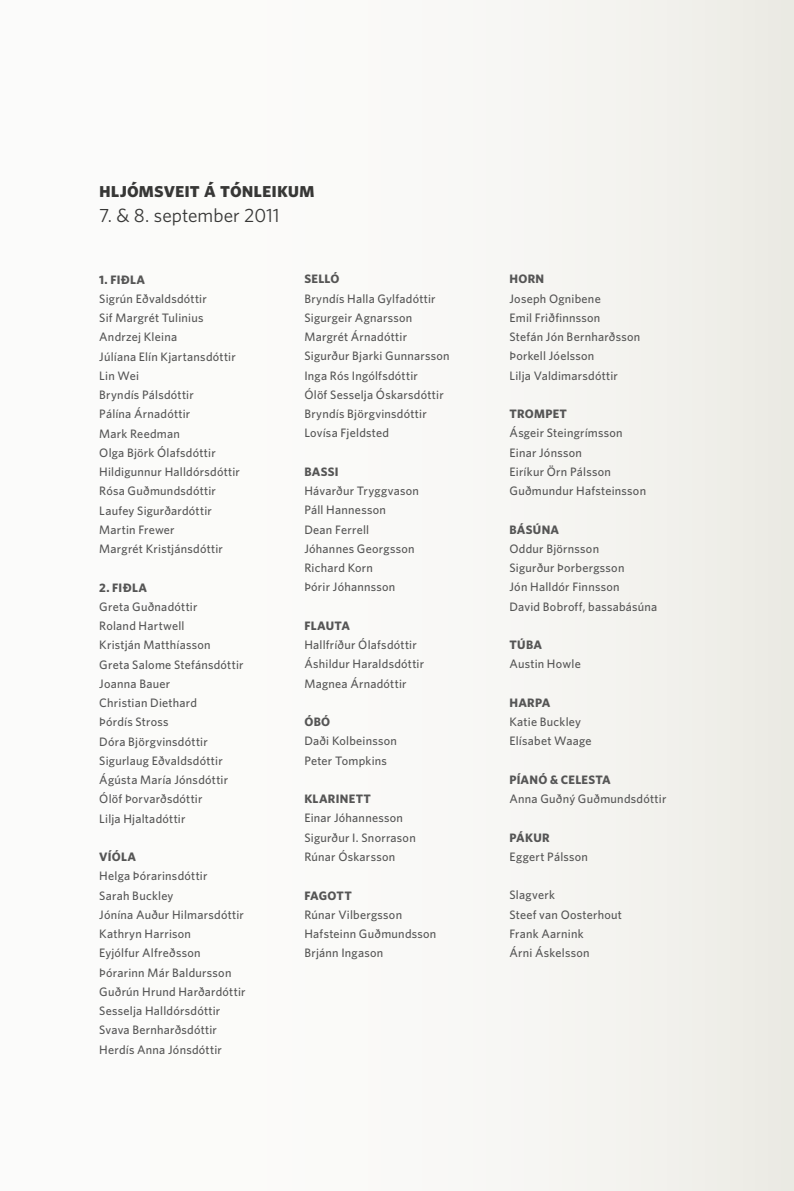
<style>
.page{position:relative;width:794px;height:1191px;background:#fff}
.page>*{position:absolute;margin:0;border:0;box-sizing:border-box;transform-origin:0 0}
.t1{font:21px "Whitney Bold SC";color:#373736}
.t2{font:19.25px "Whitney";color:#373736}
.t3{font:500 12.25px/19.2px "Whitney";letter-spacing:.02em;color:#555}
.t4{font:700 12.25px "Whitney";letter-spacing:.025em;color:#555}
</style>
<div class="page">
<div style="left:0;top:0;width:794px;height:1191px;background:linear-gradient(to right,#fff,#f0efea)"></div>
<h1 class="t1" style="left:99px;top:177px;width:217px">hljómsveit á tónleikum</h1>
<h2 class="t2" style="left:99px;top:203px;width:182px">7. &amp; 8. september 2011</h2>
<p class="t4" style="left:99px;top:272px;width:47px">1. FIÐLA</p>
<p class="t3" style="left:99px;top:288px;width:142px">Sigrún Eðvaldsdóttir<br>Sif Margrét Tulinius<br>Andrzej Kleina<br>Júlíana Elín Kjartansdóttir<br>Lin Wei<br>Bryndís Pálsdóttir<br>Pálína Árnadóttir<br>Mark Reedman<br>Olga Björk Ólafsdóttir<br>Hildigunnur Halldórsdóttir<br>Rósa Guðmundsdóttir<br>Laufey Sigurðardóttir<br>Martin Frewer<br>Margrét Kristjánsdóttir</p>
<p class="t4" style="left:99px;top:580px;width:49px">2. FIÐLA</p>
<p class="t3" style="left:99px;top:596px;width:146px">Greta Guðnadóttir<br>Roland Hartwell<br>Kristján Matthíasson<br>Greta Salome Stefánsdóttir<br>Joanna Bauer<br>Christian Diethard<br>Þórdís Stross<br>Dóra Björgvinsdóttir<br>Sigurlaug Eðvaldsdóttir<br>Ágústa María Jónsdóttir<br>Ólöf Þorvarðsdóttir<br>Lilja Hjaltadóttir</p>
<p class="t4" style="left:99px;top:849px;width:38px">VÍÓLA</p>
<p class="t3" style="left:99px;top:866px;width:148px">Helga Þórarinsdóttir<br>Sarah Buckley<br>Jónína Auður Hilmarsdóttir<br>Kathryn Harrison<br>Eyjólfur Alfreðsson<br>Þórarinn Már Baldursson<br>Guðrún Hrund Harðardóttir<br>Sesselja Halldórsdóttir<br>Svava Bernharðsdóttir<br>Herdís Anna Jónsdóttir</p>
<p class="t4" style="left:304px;top:272px;width:37px">SELLÓ</p>
<p class="t3" style="left:304px;top:288px;width:147px">Bryndís Halla Gylfadóttir<br>Sigurgeir Agnarsson<br>Margrét Árnadóttir<br>Sigurður Bjarki Gunnarsson<br>Inga Rós Ingólfsdóttir<br>Ólöf Sesselja Óskarsdóttir<br>Bryndís Björgvinsdóttir<br>Lovísa Fjeldsted</p>
<p class="t4" style="left:304px;top:464px;width:36px">BASS I</p>
<p class="t3" style="left:304px;top:481px;width:116px">Hávarður Tryggvason<br>Páll Hannesson<br>Dean Ferrell<br>Jóhannes Georgsson<br>Richard Korn<br>Þórir Jóhannsson</p>
<p class="t4" style="left:304px;top:618px;width:47px">FLAUTA</p>
<p class="t3" style="left:304px;top:635px;width:121px">Hallfríður Ólafsdóttir<br>Áshildur Haraldsdóttir<br>Magnea Árnadóttir</p>
<p class="t4" style="left:304px;top:714px;width:27px">ÓB Ó</p>
<p class="t3" style="left:304px;top:731px;width:94px">Daði Kolbeinsson<br>Peter Tompkins</p>
<p class="t4" style="left:304px;top:791px;width:68px">KLARINETT</p>
<p class="t3" style="left:304px;top:808px;width:113px">Einar Jóhannesson<br>Sigurður I. Snorrason<br>Rúnar Óskarsson</p>
<p class="t4" style="left:304px;top:887px;width:49px">FAGOTT</p>
<p class="t3" style="left:304px;top:904px;width:133px">Rúnar Vilbergsson<br>Hafsteinn Guðmundsson<br>Brjánn Ingason</p>
<p class="t4" style="left:509px;top:271px;width:36px">HORN</p>
<p class="t3" style="left:509px;top:288px;width:132px">Joseph Ognibene<br>Emil Friðfinnsson<br>Stefán Jón Bernharðsson<br>Þorkell Jóelsson<br>Lilja Valdimarsdóttir</p>
<p class="t4" style="left:509px;top:406px;width:59px">TROMPET</p>
<p class="t3" style="left:509px;top:423px;width:138px">Ásgeir Steingrímsson<br>Einar Jónsson<br>Eiríkur Örn Pálsson<br>Guðmundur Hafsteinsson</p>
<p class="t4" style="left:509px;top:522px;width:51px">BÁSÚNA</p>
<p class="t3" style="left:509px;top:538px;width:149px">Oddur Björnsson<br>Sigurður Þorbergsson<br>Jón Halldór Finnsson<br>David Bobroff, bassabásúna</p>
<p class="t4" style="left:509px;top:637px;width:34px">TÚBA</p>
<p class="t3" style="left:509px;top:654px;width:73px">Austin Howle</p>
<p class="t4" style="left:509px;top:695px;width:42px">HARPA</p>
<p class="t3" style="left:509px;top:712px;width:84px">Katie Buckley<br>Elísabet Waage</p>
<p class="t4" style="left:509px;top:772px;width:103px">PÍANÓ &amp; CELESTA</p>
<p class="t3" style="left:509px;top:789px;width:158px">Anna Guðný Guðmundsdóttir</p>
<p class="t4" style="left:509px;top:830px;width:42px">PÁKUR</p>
<p class="t3" style="left:509px;top:846px;width:80px">Eggert Pálsson</p>
<p class="t3" style="left:509px;top:885px;width:114px">Slagverk<br>Steef van Oosterhout<br>Frank Aarnink<br>Árni Áskelsson</p>
</div>
